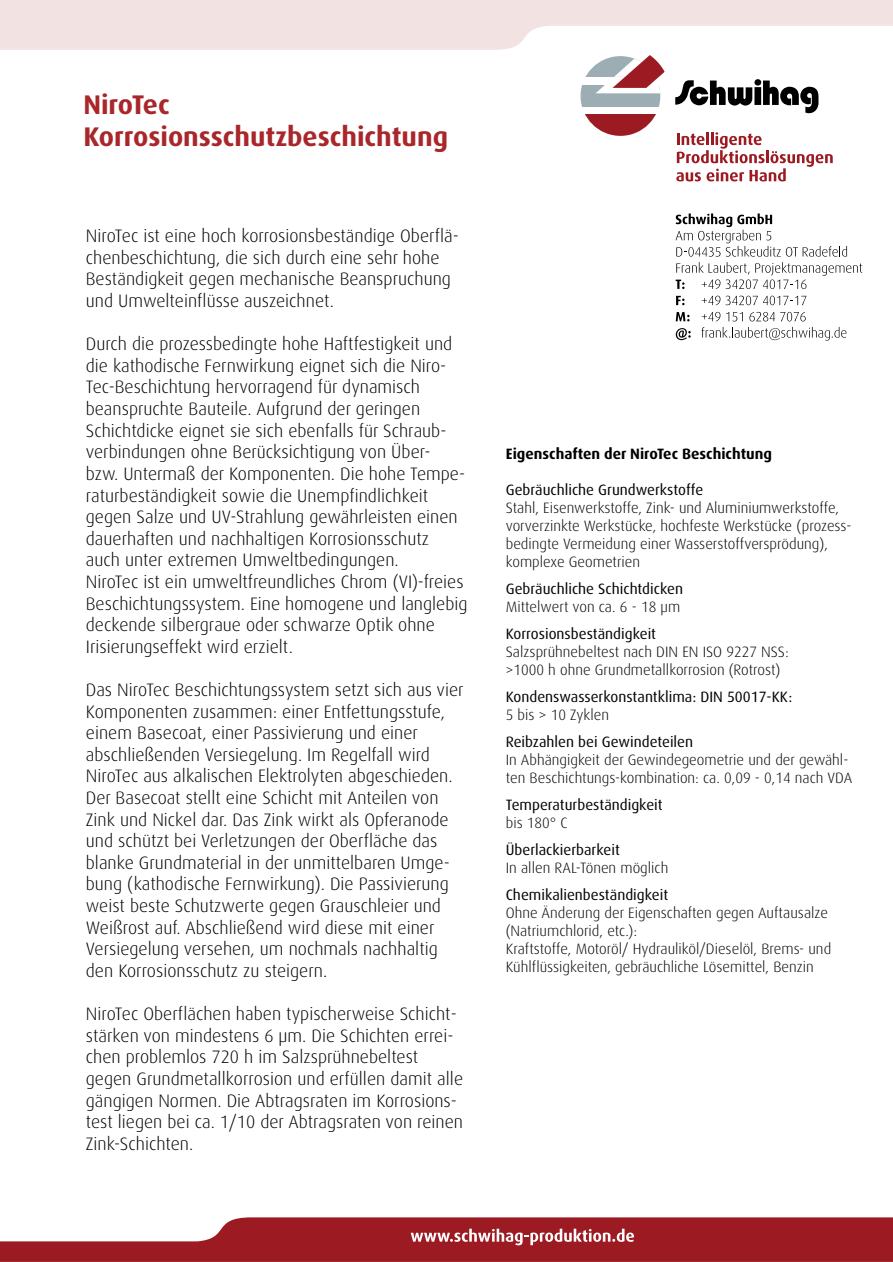
<style>
.page{position:relative;width:893px;height:1262px;background:#fff}
.page>*{position:absolute;margin:0;border:0;box-sizing:border-box;transform-origin:0 0}
.t1{font:700 27px/32.4px "Dax";color:#a9272a}
.t2{font:300 18px/21.6px "Dax";color:#000001}
.t3{font:300 15px/18px "Dax";color:#000001}
.t4{font:15px "Dax";color:#000001}
.t5{font:700 15px "Dax";color:#000001}
</style>
<div class="page">
<svg style="left:676px;top:132px;width:156px;height:49px"></svg>
<svg style="left:701px;top:327px;width:145px;height:13px"></svg>
<svg style="left:675px;top:328px;width:15px;height:12px"></svg>
<svg style="left:701px;top:312px;width:19px;height:9px"></svg>
<svg style="left:726px;top:312px;width:16px;height:9px"></svg>
<svg style="left:749px;top:312px;width:56px;height:9px"></svg>
<svg style="left:675px;top:312px;width:14px;height:9px"></svg>
<svg style="left:701px;top:296px;width:105px;height:9px"></svg>
<svg style="left:676px;top:296px;width:8px;height:9px"></svg>
<svg style="left:675px;top:213px;width:187px;height:76px"></svg>
<svg style="left:0;top:1217px;width:892px;height:44px"></svg>
<svg style="left:585px;top:114px;width:71px;height:22px;fill:#9c1b23"></svg>
<svg style="left:0;top:0;width:892px;height:113px"></svg>
<h1 class="t1" style="left:83px;top:87px;width:366px">NiroTec<br>Korrosionsschutzbeschichtung</h1>
<p class="t2" style="left:86px;top:224px;width:374px">NiroTec ist eine hoch korrosionsbeständige Oberflä&shy;chenbeschichtung, die sich durch eine sehr hohe Beständigkeit gegen mechanische Beanspruchung und Umwelteinflüsse auszeichnet.</p>
<p class="t2" style="left:86px;top:332px;width:383px">Durch die prozessbedingte hohe Haftfestigkeit und die kathodische Fernwirkung eignet sich die Niro-Tec-Beschichtung hervorragend für dynamisch beanspruchte Bauteile. Aufgrund der geringen Schichtdicke eignet sie sich ebenfalls für Schraub&shy;verbindungen ohne Berücksichtigung von Über-<br>bzw. Untermaß der Komponenten. Die hohe Tempe&shy;raturbeständigkeit sowie die Unempfindlichkeit gegen Salze und UV-Strahlung gewährleisten einen dauerhaften und nachhaltigen Korrosionsschutz auch unter extremen Umweltbedingungen.<br>NiroTec ist ein umweltfreundliches Chrom (VI)-freies Beschichtungssystem. Eine homogene und langlebig deckende silbergraue oder schwarze Optik ohne Irisierungseffekt wird erzielt.</p>
<p class="t2" style="left:86px;top:678px;width:379px">Das NiroTec Beschichtungssystem setzt sich aus vier Komponenten zusammen: einer Entfettungsstufe, einem Basecoat, einer Passivierung und einer abschließenden Versiegelung. Im Regelfall wird NiroTec aus alkalischen Elektrolyten abgeschieden.<br>Der Basecoat stellt eine Schicht mit Anteilen von Zink und Nickel dar. Das Zink wirkt als Opferanode und schützt bei Verletzungen der Oberfläche das blanke Grundmaterial in der unmittelbaren Umge&shy;bung (kathodische Fernwirkung). Die Passivierung weist beste Schutzwerte gegen Grauschleier und Weißrost auf. Abschließend wird diese mit einer Versiegelung versehen, um nochmals nachhaltig den Korrosionsschutz zu steigern.</p>
<p class="t2" style="left:86px;top:1002px;width:379px">NiroTec Oberflächen haben typischerweise Schicht&shy;stärken von mindestens 6 µm. Die Schichten errei&shy;chen problemlos 720 h im Salzsprühnebeltest gegen Grundmetallkorrosion und erfüllen damit alle gängigen Normen. Die Abtragsraten im Korrosions&shy;test liegen bei ca. 1/10 der Abtragsraten von reinen Zink-Schichten.</p>
<p class="t5" style="left:506px;top:444px;width:268px">Eigenschaften der NiroTec Beschichtung</p>
<p class="t4" style="left:506px;top:480px;width:199px">Gebräuchliche Grundwerkstoffe</p>
<p class="t3" style="left:506px;top:498px;width:347px">Stahl, Eisenwerkstoffe, Zink- und Aluminiumwerkstoffe, vorverzinkte Werkstücke, hochfeste Werkstücke (prozess&shy;bedingte Vermeidung einer Wasserstoffversprödung), komplexe Geometrien</p>
<p class="t4" style="left:506px;top:579px;width:179px">Gebräuchliche Schichtdicken</p>
<p class="t3" style="left:506px;top:597px;width:176px">Mittelwert von ca. 6 - 18 µm</p>
<p class="t4" style="left:506px;top:624px;width:152px">Korrosionsbeständigkeit</p>
<p class="t3" style="left:506px;top:642px;width:284px">Salzsprühnebeltest nach DIN EN ISO 9227 NSS: &gt;1000 h ohne Grundmetallkorrosion (Rotrost)</p>
<p class="t4" style="left:506px;top:687px;width:288px">Kondenswasserkonstantklima: DIN 50017-KK:</p>
<p class="t3" style="left:506px;top:705px;width:105px">5 bis &gt; 10 Zyklen</p>
<p class="t4" style="left:506px;top:732px;width:189px">Reibzahlen bei Gewindeteilen</p>
<p class="t3" style="left:506px;top:750px;width:348px">In Abhängigkeit der Gewindegeometrie und der gewähl&shy;ten Beschichtungs-kombination: ca. 0,09 - 0,14 nach VDA</p>
<p class="t4" style="left:506px;top:795px;width:158px">Temperaturbeständigkeit</p>
<p class="t3" style="left:506px;top:813px;width:63px">bis 180° C</p>
<p class="t4" style="left:506px;top:840px;width:115px">Überlackierbarkeit</p>
<p class="t3" style="left:506px;top:858px;width:164px">In allen RAL-Tönen möglich</p>
<p class="t4" style="left:506px;top:885px;width:164px">Chemikalienbeständigkeit</p>
<p class="t3" style="left:506px;top:903px;width:327px">Ohne Änderung der Eigenschaften gegen Auftausalze (Natriumchlorid, etc.):<br>Kraftstoffe, Motoröl/ Hydrauliköl/Dieselöl, Brems- und Kühlflüssigkeiten, gebräuchliche Lösemittel, Benzin</p>
</div>
